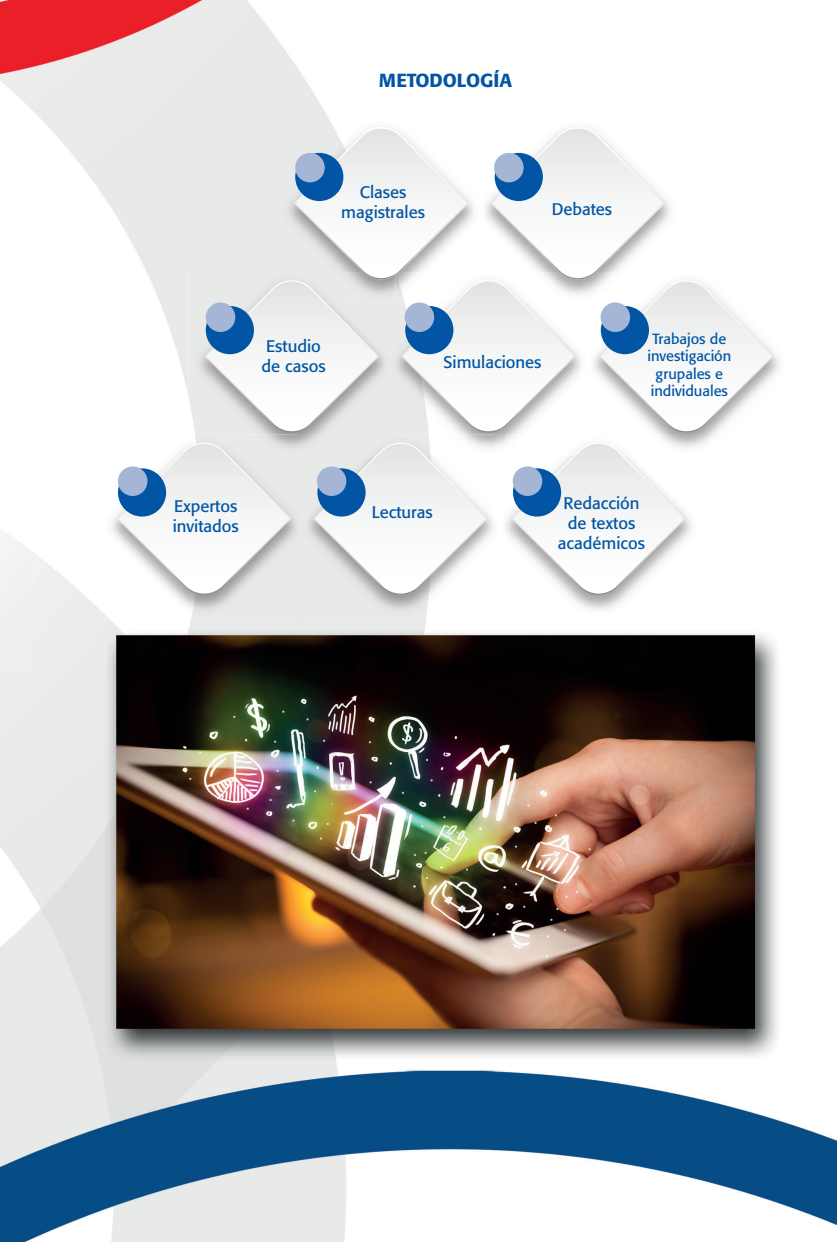
<style>
.page{position:relative;width:837px;height:1242px;background:#fff}
.page>*{position:absolute;margin:0;border:0;box-sizing:border-box;transform-origin:0 0}
.t1{font:500 18.75px "Formata";color:#0155a4}
.t2{font:16.65px/20px "Formata";color:#0155a4;text-align:center}
.t3{font:14.55px/17.5px "Formata";color:#0155a4;text-align:center}
</style>
<div class="page">
<img style="left:0;top:0;width:837px;height:1242px">
<img style="left:278px;top:119px;width:403px;height:8px">
<img style="left:474px;top:119px;width:11px;height:8px">
<img style="left:774px;top:272px;width:16px;height:184px">
<img style="left:101px;top:434px;width:196px;height:184px">
<img style="left:297px;top:605px;width:405px;height:13px">
<img style="left:495px;top:605px;width:9px;height:13px">
<svg style="left:117px;top:127px;width:657px;height:478px"></svg>
<div style="left:118px;top:468px;width:48px;height:49px;background:#0155a4;border-radius:50%"></div>
<div style="left:317px;top:468px;width:49px;height:49px;background:#0155a4;border-radius:50%"></div>
<div style="left:513px;top:468px;width:48px;height:49px;background:#0155a4;border-radius:50%"></div>
<div style="left:494px;top:153px;width:30px;height:29px;background:#a4b5d5;border-radius:50%"></div>
<div style="left:206px;top:302px;width:29px;height:30px;background:#a4b5d5;border-radius:50%"></div>
<div style="left:405px;top:302px;width:29px;height:30px;background:#a4b5d5;border-radius:50%"></div>
<div style="left:601px;top:302px;width:29px;height:30px;background:#a4b5d5;border-radius:50%"></div>
<div style="left:118px;top:466px;width:29px;height:30px;background:#a4b5d5;border-radius:50%"></div>
<div style="left:317px;top:466px;width:29px;height:30px;background:#a4b5d5;border-radius:50%"></div>
<div style="left:513px;top:466px;width:29px;height:30px;background:#a4b5d5;border-radius:50%"></div>
<div style="left:0;top:540px;width:31px;height:130px;background:#eef0ef"></div>
<p class="t1" style="left:379px;top:69px;width:135px">METODOLOGÍA</p>
<p class="t2" style="left:341px;top:182px;width:85px">Clases magistrales</p>
<p class="t2" style="left:552px;top:199px;width:62px">Debates</p>
<p class="t2" style="left:262px;top:336px;width:66px;text-align:left">Estudio de casos</p>
<p class="t2" style="left:173px;top:496px;width:68px;text-align:left">Expertos invitados</p>
<p class="t2" style="left:444px;top:352px;width:99px">Simulaciones</p>
<p class="t3" style="left:647px;top:330px;width:85px">Trabajos de investigación grupales e individuales</p>
<p class="t2" style="left:372px;top:502px;width:62px">Lecturas</p>
<p class="t2" style="left:558px;top:493px;width:89px">Redacción de textos académicos</p>
</div>
